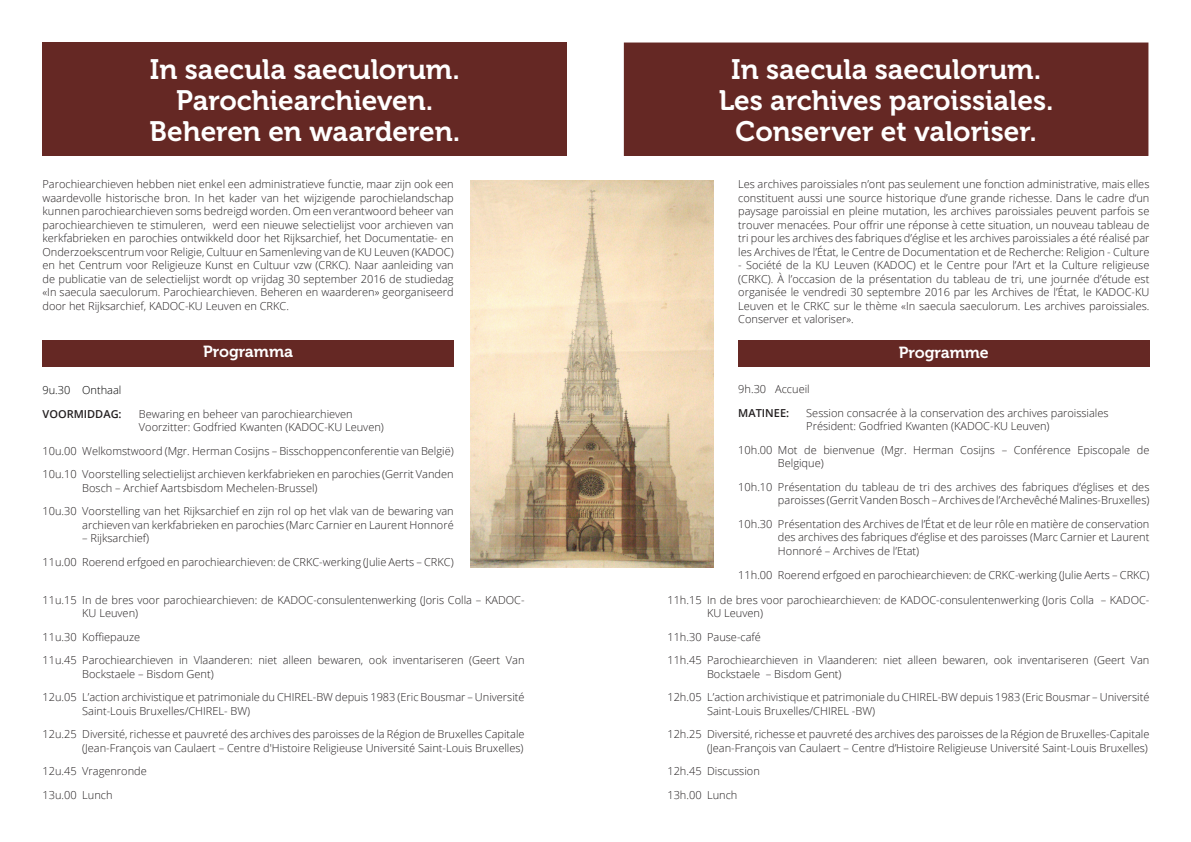
<style>
.page{position:relative;width:1191px;height:842px;background:#fff}
.page>*{position:absolute;margin:0;border:0;box-sizing:border-box;transform-origin:0 0}
.t1{font:28px/30.8px "Museo 700";color:#fff;text-align:center}
.t2{font:16px "Museo 700";color:#fff}
.t3{font:300 11px/13.5px "Open Sans";color:#231f20}
.t4{font:600 11px "Open Sans";color:#231f20}
.t5{font:300 11px "Open Sans";color:#000}
</style>
<div class="page">
<div style="left:43px;top:340px;width:411px;height:27px;background:#652824"></div>
<div style="left:43px;top:43px;width:524px;height:113px;background:#652824"></div>
<div style="left:738px;top:340px;width:411px;height:27px;background:#652824"></div>
<div style="left:624px;top:43px;width:524px;height:112px;background:#652824"></div>
<div style="left:624px;top:43px;width:524px;height:113px;border:1px solid #652824"></div>
<img style="left:471px;top:180px;width:243px;height:387px">
<p class="t1" style="left:150px;top:54px;width:312px">In saecula saeculorum.<br>Parochiearchieven.<br>Beheren en waarderen.</p>
<p class="t3" style="left:43px;top:177px;width:413px;text-align:justify">Parochiearchieven hebben niet enkel een administratieve functie, maar zijn ook een waardevolle historische bron. In het kader van het wijzigende parochielandschap kunnen parochiearchieven soms bedreigd worden. Om een verantwoord beheer van parochiearchieven te stimuleren, werd een nieuwe selectielijst voor archieven van kerkfabrieken en parochies ontwikkeld door het Rijksarchief, het Documentatie- en Onderzoekscentrum voor Religie, Cultuur en Samenleving van de KU Leuven (KADOC) en het Centrum voor Religieuze Kunst en Cultuur vzw (CRKC). Naar aanleiding van de publicatie van de selectielijst wordt op vrijdag 30 september 2016 de studiedag «In saecula saeculorum. Parochiearchieven. Beheren en waarderen» georganiseerd door het Rijksarchief, KADOC-KU Leuven en CRKC.</p>
<p class="t2" style="left:203px;top:342px;width:91px">Programma</p>
<p class="t5" style="left:43px;top:383px;width:80px">9u.30 Onthaal</p>
<p class="t4" style="left:43px;top:406px;width:81px">VOORMIDDAG:</p>
<p class="t3" style="left:139px;top:407px;width:246px">Bewaring en beheer van parochiearchieven<br>Voorzitter: Godfried Kwanten (KADOC-KU Leuven)</p>
<p class="t3" style="left:43px;top:444px;width:413px">10u.00 Welkomstwoord (Mgr. Herman Cosijns – Bisschoppenconferentie van België)</p>
<p class="t3" style="left:82px;top:467px;width:373px;text-indent:-40px">10u.10 Voorstelling selectielijst archieven kerkfabrieken en parochies (Gerrit Vanden<br>Bosch – Archief Aartsbisdom Mechelen-Brussel)</p>
<p class="t3" style="left:43px;top:504px;width:413px;text-align:right">10u.30 Voorstelling van het Rijksarchief en zijn rol op het vlak van de bewaring van archieven van kerkfabrieken en parochies (Marc Carnier en Laurent Honnoré</p>
<p class="t3" style="left:82px;top:531px;width:68px">– Rijksarchief)</p>
<p class="t3" style="left:43px;top:555px;width:413px">11u.00 Roerend erfgoed en parochiearchieven: de CRKC-werking (Julie Aerts – CRKC)</p>
<p class="t3" style="left:82px;top:593px;width:444px;text-indent:-40px">11u.15 In de bres voor parochiearchieven: de KADOC-consulentenwerking (Joris Colla – KADOC-<br>KU Leuven)</p>
<p class="t3" style="left:43px;top:630px;width:99px">11u.30 Koffiepauze</p>
<p class="t3" style="left:82px;top:653px;width:444px;text-indent:-40px">11u.45 Parochiearchieven in Vlaanderen: niet alleen bewaren, ook inventariseren (Geert Van<br>Bockstaele – Bisdom Gent)</p>
<p class="t3" style="left:82px;top:690px;width:444px;text-indent:-40px">12u.05 L’action archivistique et patrimoniale du CHIREL-BW depuis 1983 (Eric Bousmar – Université<br>Saint-Louis Bruxelles/CHIREL- BW)</p>
<p class="t3" style="left:43px;top:727px;width:483px;text-align:right">12u.25 Diversité, richesse et pauvreté des archives des paroisses de la Région de Bruxelles Capitale (Jean-François van Caulaert – Centre d'Histoire Religieuse Université Saint-Louis Bruxelles)</p>
<p class="t3" style="left:43px;top:764px;width:106px">12u.45 Vragenronde</p>
<p class="t3" style="left:43px;top:788px;width:72px">13u.00 Lunch</p>
<p class="t1" style="left:718px;top:54px;width:336px">In saecula saeculorum.<br>Les archives paroissiales.<br>Conserver et valoriser.</p>
<p class="t3" style="left:738px;top:177px;width:413px;text-align:justify">Les archives paroissiales n’ont pas seulement une fonction administrative, mais elles constituent aussi une source historique d’une grande richesse. Dans le cadre d‘un paysage paroissial en pleine mutation, les archives paroissiales peuvent parfois se trouver menacées. Pour offrir une réponse à cette situation, un nouveau tableau de tri pour les archives des fabriques d’église et les archives paroissiales a été réalisé par les Archives de l’État, le Centre de Documentation et de Recherche: Religion - Culture</p>
<p class="t3" style="left:738px;top:258px;width:413px;text-align:justify">- Société de la KU Leuven (KADOC) et le Centre pour l’Art et la Culture religieuse (CRKC). À l’occasion de la présentation du tableau de tri, une journée d’étude est organisée le vendredi 30 septembre 2016 par les Archives de l’État, le KADOC-KU Leuven et le CRKC sur le thème «In saecula saeculorum. Les archives paroissiales.<br>Conserver et valoriser».</p>
<p class="t2" style="left:899px;top:343px;width:91px">Programme</p>
<p class="t3" style="left:738px;top:382px;width:73px">9h.30 Accueil</p>
<p class="t4" style="left:738px;top:405px;width:52px">MATINEE:</p>
<p class="t3" style="left:806px;top:406px;width:304px">Session consacrée à la conservation des archives paroissiales<br>Président: Godfried Kwanten (KADOC-KU Leuven)</p>
<p class="t3" style="left:778px;top:443px;width:373px;text-indent:-40px">10h.00 Mot de bienvenue (Mgr. Herman Cosijns – Conférence Episcopale de<br>Belgique)</p>
<p class="t3" style="left:738px;top:480px;width:413px;text-align:right">10h.10 Présentation du tableau de tri des archives des fabriques d’églises et des paroisses (Gerrit Vanden Bosch – Archives de l’Archevêché Malines-Bruxelles)</p>
<p class="t3" style="left:778px;top:517px;width:373px;text-align:justify;text-indent:-40px">10h.30 Présentation des Archives de l’État et de leur rôle en matière de conservation des archives des fabriques d’église et des paroisses (Marc Carnier et Laurent Honnoré – Archives de l’Etat)</p>
<p class="t3" style="left:738px;top:567px;width:413px">11h.00 Roerend erfgoed en parochiearchieven: de CRKC-werking (Julie Aerts – CRKC)</p>
<p class="t3" style="left:707px;top:593px;width:444px;text-indent:-40px">11h.15 In de bres voor parochiearchieven: de KADOC-consulentenwerking (Joris Colla – KADOC-<br>KU Leuven)</p>
<p class="t3" style="left:667px;top:630px;width:95px">11h.30 Pause-café</p>
<p class="t3" style="left:707px;top:653px;width:444px;text-indent:-40px">11h.45 Parochiearchieven in Vlaanderen: niet alleen bewaren, ook inventariseren (Geert Van<br>Bockstaele – Bisdom Gent)</p>
<p class="t3" style="left:707px;top:690px;width:444px;text-indent:-40px">12h.05 L’action archivistique et patrimoniale du CHIREL-BW depuis 1983 (Eric Bousmar – Université<br>Saint-Louis Bruxelles/CHIREL -BW)</p>
<p class="t3" style="left:667px;top:727px;width:483px;text-align:right">12h.25 Diversité, richesse et pauvreté des archives des paroisses de la Région de Bruxelles-Capitale (Jean-François van Caulaert – Centre d’Histoire Religieuse Université Saint-Louis Bruxelles)</p>
<p class="t3" style="left:667px;top:764px;width:94px">12h.45 Discussion</p>
<p class="t3" style="left:667px;top:788px;width:72px">13h.00 Lunch</p>
</div>
